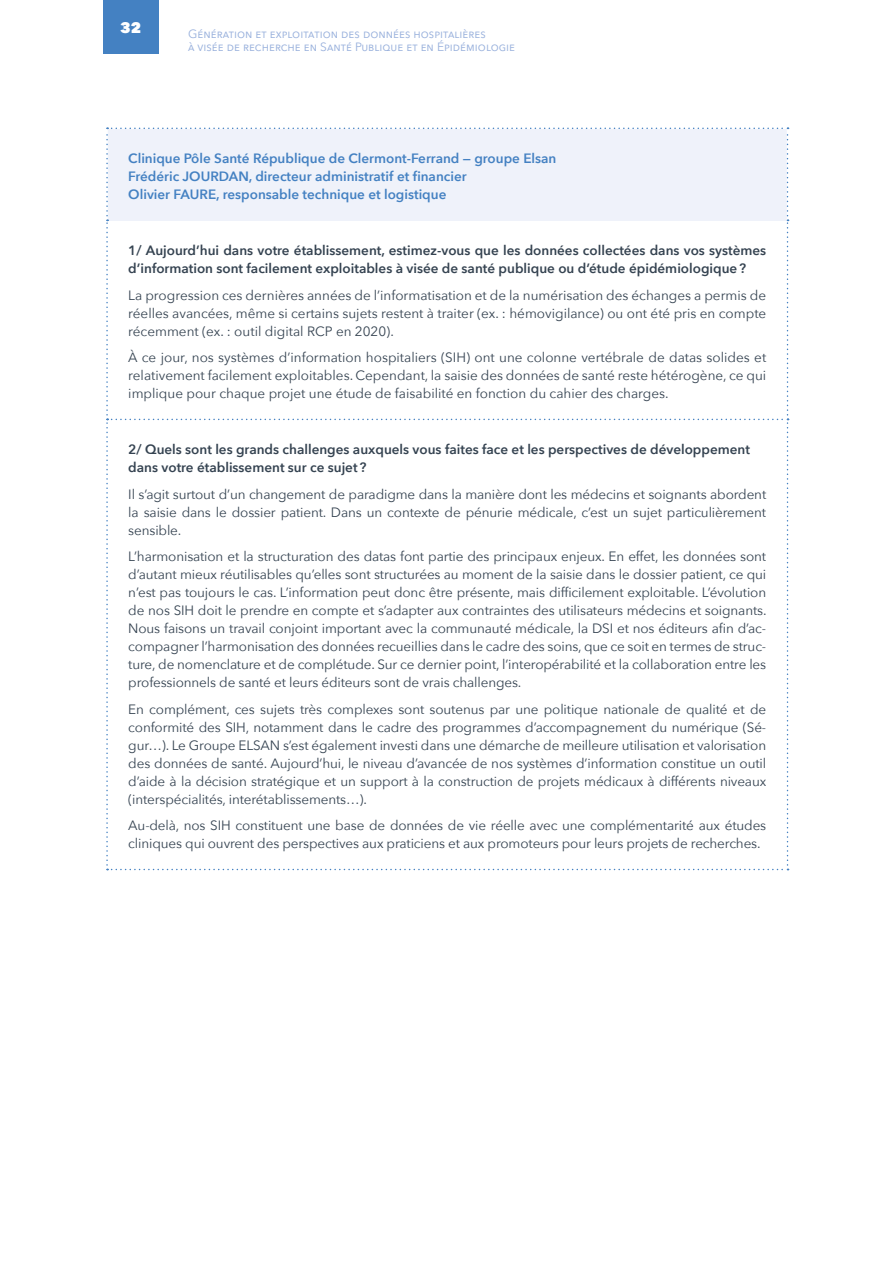
<style>
.page{position:relative;width:893px;height:1263px;background:#fff}
.page>*{position:absolute;margin:0;border:0;box-sizing:border-box;transform-origin:0 0}
.t1{font:800 15px "Avenir Next";color:#fff}
.regular_tableau{font:13.5px/18px "Avenir Next";letter-spacing:-.01em;color:#354351;text-align:justify}
.regular_tableau-2{font:600 13.5px/18px "Avenir Next";color:#354351}
.regular_tableau-3{font:600 13.5px/18px "Avenir Next";color:#4481c2}
.t2{font:12px/13.5px "Avenir Next";color:#98b0dc}
</style>
<div class="page">
<div style="left:103px;top:0;width:55px;height:54px;background:#4481c2"></div>
<svg style="left:106px;top:128px;width:682px;height:742px"></svg>
<p class="t1" style="left:120px;top:18px;width:22px">32</p>
<p class="t2" style="left:188px;top:26px;width:329px">Génération et exploitation des données hospitalières<br>à visée de recherche en Santé Publique et en Épidémiologie</p>
<p class="regular_tableau-3" style="left:128px;top:149px;width:430px">Clinique Pôle Santé République de Clermont-Ferrand — groupe Elsan<br>Frédéric JOURDAN, directeur administratif et financier<br>Olivier FAURE, responsable technique et logistique</p>
<p class="regular_tableau-2" style="left:128px;top:241px;width:639px">1/ Aujourd’hui dans votre établissement, estimez-vous que les données collectées dans vos systèmes d’information sont facilement exploitables à visée de santé publique ou d’étude épidémiologique?</p>
<p class="regular_tableau" style="left:128px;top:285px;width:639px">La progression ces dernières années de l’informatisation et de la numérisation des échanges a permis de réelles avancées, même si certains sujets restent à traiter (ex. : hémovigilance) ou ont été pris en compte récemment (ex. : outil digital RCP en 2020).</p>
<p class="regular_tableau" style="left:128px;top:348px;width:639px">À ce jour, nos systèmes d’information hospitaliers (SIH) ont une colonne vertébrale de datas solides et relativement facilement exploitables. Cependant, la saisie des données de santé reste hétérogène, ce qui implique pour chaque projet une étude de faisabilité en fonction du cahier des charges.</p>
<p class="regular_tableau-2" style="left:128px;top:440px;width:623px">2/ Quels sont les grands challenges auxquels vous faites face et les perspectives de développement dans votre établissement sur ce sujet?</p>
<p class="regular_tableau" style="left:128px;top:484px;width:639px">Il s’agit surtout d’un changement de paradigme dans la manière dont les médecins et soignants abordent la saisie dans le dossier patient. Dans un contexte de pénurie médicale, c’est un sujet particulièrement sensible.</p>
<p class="regular_tableau" style="left:128px;top:547px;width:640px">L’harmonisation et la structuration des datas font partie des principaux enjeux. En effet, les données sont d’autant mieux réutilisables qu’elles sont structurées au moment de la saisie dans le dossier patient, ce qui n’est pas toujours le cas. L’information peut donc être présente, mais difficilement exploitable. L’évolution de nos SIH doit le prendre en compte et s’adapter aux contraintes des utilisateurs médecins et soignants.<br>Nous faisons un travail conjoint important avec la communauté médicale, la DSI et nos éditeurs afin d’ac&shy;compagner l’harmonisation des données recueillies dans le cadre des soins, que ce soit en termes de struc&shy;ture, de nomenclature et de complétude. Sur ce dernier point, l’interopérabilité et la collaboration entre les professionnels de santé et leurs éditeurs sont de vrais challenges.</p>
<p class="regular_tableau" style="left:128px;top:699px;width:639px">En complément, ces sujets très complexes sont soutenus par une politique nationale de qualité et de conformité des SIH, notamment dans le cadre des programmes d’accompagnement du numérique (Sé&shy;gur…). Le Groupe ELSAN s’est également investi dans une démarche de meilleure utilisation et valorisation des données de santé. Aujourd’hui, le niveau d’avancée de nos systèmes d’information constitue un outil d’aide à la décision stratégique et un support à la construction de projets médicaux à différents niveaux (interspécialités, interétablissements…).</p>
<p class="regular_tableau" style="left:128px;top:816px;width:639px">Au-delà, nos SIH constituent une base de données de vie réelle avec une complémentarité aux études cliniques qui ouvrent des perspectives aux praticiens et aux promoteurs pour leurs projets de recherches.</p>
</div>
